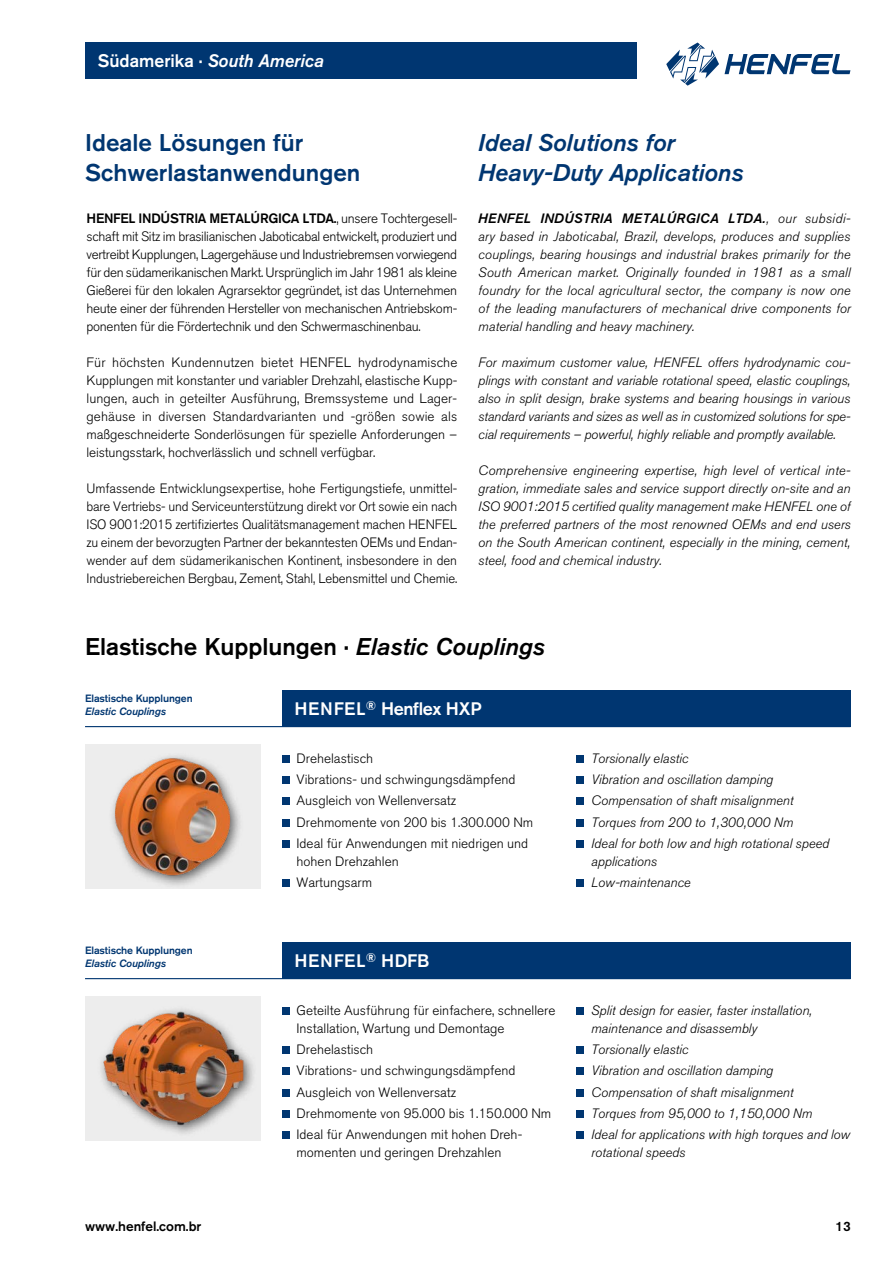
<style>
.page{position:relative;width:893px;height:1263px;background:#fff}
.page>*{position:absolute;margin:0;border:0;box-sizing:border-box;transform-origin:0 0}
.t1{font:italic 500 24px/30px "Akzidenz Grotesk BE";color:#003671}
.t2{font:500 24px/30px "Akzidenz Grotesk BE";color:#003671}
.t3{font:500 24px "Akzidenz Grotesk BE";color:#000}
.t4{font:italic 500 18px "Akzidenz Grotesk BE";color:#fff}
.t5{font:500 18px "Akzidenz Grotesk BE";letter-spacing:-.005em;color:#fff}
.t6{font:500 18px "Akzidenz Grotesk BE";letter-spacing:.02em;color:#fff}
.t7{font:300 13.5px/18px "Akzidenz Grotesk BE";color:#000}
.t8{font:italic 300 13.5px/18px "Akzidenz Grotesk BE";color:#000}
.t9{font:500 13.5px "Akzidenz Grotesk BE";color:#000}
.t10{font:500 10.5px "Akzidenz Grotesk BE";letter-spacing:-.01em;color:#003671}
.t11{font:italic 500 10.5px "Akzidenz Grotesk BE";letter-spacing:-.01em;color:#003671}
.s1{font-style:normal}
.s2{font-weight:500}
.s3{font-style:italic}
</style>
<div class="page">
<div style="left:85px;top:745px;width:176px;height:144px;background:#ededed"></div>
<div style="left:282px;top:755px;width:8px;height:8px;background:#003671"></div>
<div style="left:282px;top:776px;width:8px;height:8px;background:#003671"></div>
<div style="left:282px;top:797px;width:8px;height:8px;background:#003671"></div>
<div style="left:282px;top:819px;width:8px;height:7px;background:#003671"></div>
<div style="left:282px;top:840px;width:8px;height:8px;background:#003671"></div>
<div style="left:282px;top:879px;width:8px;height:8px;background:#003671"></div>
<div style="left:576px;top:755px;width:8px;height:8px;background:#003671"></div>
<div style="left:576px;top:776px;width:8px;height:8px;background:#003671"></div>
<div style="left:576px;top:797px;width:8px;height:8px;background:#003671"></div>
<div style="left:576px;top:819px;width:8px;height:7px;background:#003671"></div>
<div style="left:576px;top:840px;width:8px;height:8px;background:#003671"></div>
<div style="left:576px;top:879px;width:8px;height:8px;background:#003671"></div>
<div style="left:282px;top:691px;width:568px;height:36px;background:#003671"></div>
<hr style="left:85px;top:726px;width:765px;height:1px;background:#003671">
<img style="left:112px;top:756px;width:128px;height:127px">
<img style="left:85px;top:996px;width:176px;height:143px">
<div style="left:282px;top:943px;width:568px;height:36px;background:#003671"></div>
<hr style="left:85px;top:978px;width:765px;height:1px;background:#003671">
<div style="left:282px;top:1007px;width:8px;height:8px;background:#003671"></div>
<div style="left:282px;top:1046px;width:8px;height:8px;background:#003671"></div>
<div style="left:282px;top:1067px;width:8px;height:8px;background:#003671"></div>
<div style="left:282px;top:1089px;width:8px;height:7px;background:#003671"></div>
<div style="left:282px;top:1110px;width:8px;height:8px;background:#003671"></div>
<div style="left:282px;top:1131px;width:8px;height:8px;background:#003671"></div>
<div style="left:576px;top:1007px;width:8px;height:8px;background:#003671"></div>
<div style="left:576px;top:1046px;width:8px;height:8px;background:#003671"></div>
<div style="left:576px;top:1067px;width:8px;height:8px;background:#003671"></div>
<div style="left:576px;top:1089px;width:8px;height:7px;background:#003671"></div>
<div style="left:576px;top:1110px;width:8px;height:8px;background:#003671"></div>
<div style="left:576px;top:1131px;width:8px;height:8px;background:#003671"></div>
<svg style="left:666px;top:43px;width:184px;height:43px"></svg>
<div style="left:85px;top:43px;width:552px;height:36px;background:#003671"></div>
<h2 class="t4" style="left:98px;top:51px;width:228px"><span class="s1">Südamerika ·</span> South America</h2>
<h1 class="t2" style="left:85px;top:127px;width:277px">Ideale Lösungen für<br>Schwerlastanwendungen</h1>
<p class="t7" style="left:87px;top:209px;width:372px;text-align:justify"><span class="s2">HENFEL INDÚSTRIA METALÚRGICA LTDA.</span>, unsere Tochtergesell&shy;schaft mit Sitz im brasilianischen Jaboticabal entwickelt, produziert und vertreibt Kupplungen, Lagergehäuse und Industriebremsen vorwiegend für den südamerikanischen Markt. Ursprünglich im Jahr 1981 als kleine Gießerei für den lokalen Agrarsektor gegründet, ist das Unternehmen heute einer der führenden Hersteller von mechanischen Antriebskom&shy;ponenten für die Fördertechnik und den Schwermaschinenbau.</p>
<p class="t7" style="left:87px;top:353px;width:372px;text-align:justify">Für höchsten Kundennutzen bietet HENFEL hydrodynamische Kupplungen mit konstanter und variabler Drehzahl, elastische Kupp&shy;lungen, auch in geteilter Ausführung, Bremssysteme und Lager&shy;gehäuse in diversen Standardvarianten und -größen sowie als maßgeschneiderte Sonderlösungen für spezielle Anforderungen – leistungsstark, hochverlässlich und schnell verfügbar.</p>
<p class="t7" style="left:87px;top:479px;width:372px;text-align:justify">Umfassende Entwicklungsexpertise, hohe Fertigungstiefe, unmittel&shy;bare Vertriebs- und Serviceunterstützung direkt vor Ort sowie ein nach ISO 9001:2015 zertifiziertes Qualitätsmanagement machen HENFEL zu einem der bevorzugten Partner der bekanntesten OEMs und Endan&shy;wender auf dem südamerikanischen Kontinent, insbesondere in den Industriebereichen Bergbau, Zement, Stahl, Lebensmittel und Chemie.</p>
<h1 class="t1" style="left:478px;top:127px;width:267px">Ideal Solutions for<br>Heavy-Duty Applications</h1>
<p class="t8" style="left:478px;top:209px;width:374px;text-align:justify"><span class="s2">HENFEL INDÚSTRIA METALÚRGICA LTDA.</span>, our subsidi&shy;ary based in Jaboticabal, Brazil, develops, produces and supplies couplings, bearing housings and industrial brakes primarily for the South American market. Originally founded in 1981 as a small foundry for the local agricultural sector, the company is now one of the leading manufacturers of mechanical drive components for material handling and heavy machinery.</p>
<p class="t8" style="left:478px;top:353px;width:374px;text-align:justify">For maximum customer value, HENFEL offers hydrodynamic cou&shy;plings with constant and variable rotational speed, elastic couplings, also in split design, brake systems and bearing housings in various standard variants and sizes as well as in customized solutions for spe&shy;cial requirements – powerful, highly reliable and promptly available.</p>
<p class="t8" style="left:478px;top:461px;width:374px;text-align:justify">Comprehensive engineering expertise, high level of vertical inte&shy;gration, immediate sales and service support directly on-site and an ISO 9001:2015 certified quality management make HENFEL one of the preferred partners of the most renowned OEMs and end users on the South American continent, especially in the mining, cement, steel, food and chemical industry.</p>
<h1 class="t3" style="left:85px;top:631px;width:461px">Elastische Kupplungen · <span class="s3">Elastic Couplings</span></h1>
<p class="t10" style="left:85px;top:692px;width:109px">Elastische Kupplungen</p>
<p class="t11" style="left:85px;top:706px;width:82px">Elastic Couplings</p>
<p class="t10" style="left:85px;top:944px;width:109px">Elastische Kupplungen</p>
<p class="t11" style="left:85px;top:958px;width:82px">Elastic Couplings</p>
<h2 class="t5" style="left:294px;top:698px;width:189px">HENFEL<sup>®</sup> Henflex HXP</h2>
<p class="t7" style="left:297px;top:747px;width:238px;line-height:21.3px">Drehelastisch<br>Vibrations- und schwingungsdämpfend<br>Ausgleich von Wellenversatz<br>Drehmomente von 200 bis 1.300.000 Nm<br>Ideal für Anwendungen mit niedrigen und</p>
<p class="t7" style="left:297px;top:851px;width:104px;line-height:21.3px">hohen Drehzahlen<br>Wartungsarm</p>
<h2 class="t6" style="left:294px;top:950px;width:137px">HENFEL<sup>®</sup> HDFB</h2>
<p class="t7" style="left:297px;top:1001px;width:260px">Geteilte Ausführung für einfachere, schnellere<br>Installation, Wartung und Demontage</p>
<p class="t7" style="left:297px;top:1039px;width:256px;line-height:21.3px">Drehelastisch<br>Vibrations- und schwingungsdämpfend<br>Ausgleich von Wellenversatz<br>Drehmomente von 95.000 bis 1.150.000 Nm<br>Ideal für Anwendungen mit hohen Dreh-</p>
<p class="t7" style="left:297px;top:1144px;width:206px">momenten und geringen Drehzahlen</p>
<p class="t8" style="left:591px;top:747px;width:240px;line-height:21.3px">Torsionally elastic<br>Vibration and oscillation damping Compensation of shaft misalignment Torques from 200 to 1,300,000 Nm<br>Ideal for both low and high rotational speed</p>
<p class="t8" style="left:591px;top:851px;width:101px;line-height:21.3px">applications<br>Low-maintenance</p>
<p class="t8" style="left:591px;top:1001px;width:223px">Split design for easier, faster installation, maintenance and disassembly</p>
<p class="t8" style="left:591px;top:1039px;width:261px;line-height:21.3px">Torsionally elastic<br>Vibration and oscillation damping Compensation of shaft misalignment<br>Torques from 95,000 to 1,150,000 Nm<br>Ideal for applications with high torques and low</p>
<p class="t8" style="left:591px;top:1144px;width:96px">rotational speeds</p>
<p class="t9" style="left:85px;top:1218px;width:118px">www.henfel.com.br</p>
<p class="t9" style="left:835px;top:1218px;width:17px">13</p>
</div>
